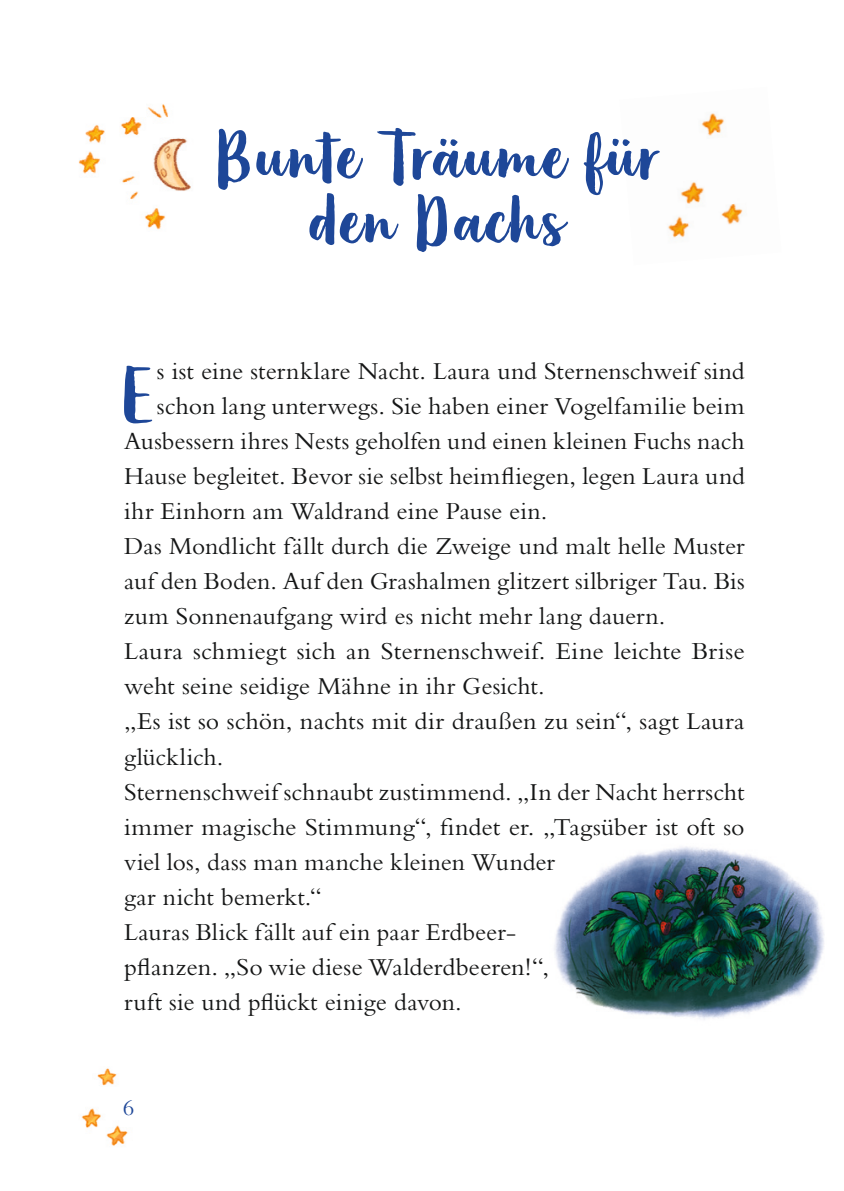
<style>
.page{position:relative;width:844px;height:1191px;background:#fff}
.page>*{position:absolute;margin:0;border:0;box-sizing:border-box;transform-origin:0 0}
.Copytext_Initial{font:75.95px "Organika Script";color:#1e4798}
.t1{font:71.75px/64.8px "Organika Script";letter-spacing:.03em;color:#1e4798;text-align:center}
.Copytext_Initial-2{font:25.38px/35px "Bembo Std";color:#151616}
.t2{font:23.62px "Bembo Std";color:#1e4798}
</style>
<div class="page">
<img style="left:81px;top:1068px;width:47px;height:78px">
<img style="left:668px;top:113px;width:75px;height:125px">
<img style="left:78px;top:104px;width:113px;height:126px">
<img style="left:554px;top:846px;width:270px;height:174px">
<h1 class="t1" style="left:214px;top:125px;width:445px">Bunte Träume für den Dachs</h1>
<p class="Copytext_Initial" style="left:120px;top:350px;width:33px">E</p>
<p class="Copytext_Initial-2" style="left:157px;top:353px;width:589px">s ist eine sternklare Nacht. Laura und Sternenschweif sind</p>
<p class="Copytext_Initial-2" style="left:157px;top:388px;width:589px">schon lang unterwegs. Sie haben einer Vogelfamilie beim</p>
<p class="Copytext_Initial-2" style="left:124px;top:423px;width:622px">Ausbessern ihres Nests geholfen und einen kleinen Fuchs nach</p>
<p class="Copytext_Initial-2" style="left:124px;top:458px;width:622px">Hause begleitet. Bevor sie selbst heimfliegen, legen Laura und</p>
<p class="Copytext_Initial-2" style="left:124px;top:493px;width:424px">ihr Einhorn am Waldrand eine Pause ein.</p>
<p class="Copytext_Initial-2" style="left:124px;top:528px;width:622px;text-align:justify">Das Mondlicht fällt durch die Zweige und malt helle Muster auf den Boden. Auf den Grashalmen glitzert silbriger Tau. Bis zum Sonnenaufgang wird es nicht mehr lang dauern.</p>
<p class="Copytext_Initial-2" style="left:124px;top:633px;width:622px">Laura schmiegt sich an Sternenschweif. Eine leichte Brise weht seine seidige Mähne in ihr Gesicht.</p>
<p class="Copytext_Initial-2" style="left:124px;top:703px;width:621px">„Es ist so schön, nachts mit dir draußen zu sein“, sagt Laura glücklich.</p>
<p class="Copytext_Initial-2" style="left:124px;top:773px;width:622px">Sternenschweif schnaubt zustimmend. „In der Nacht herrscht immer magische Stimmung“, findet er. „Tagsüber ist oft so viel los, dass man manche kleinen Wunder<br>gar nicht bemerkt.“</p>
<p class="Copytext_Initial-2" style="left:124px;top:913px;width:426px">Lauras Blick fällt auf ein paar Erdbeer&shy;pflanzen. „So wie diese Walderdbeeren!“, ruft sie und pflückt einige davon.</p>
<p class="t2" style="left:123px;top:1093px;width:13px">6</p>
</div>
